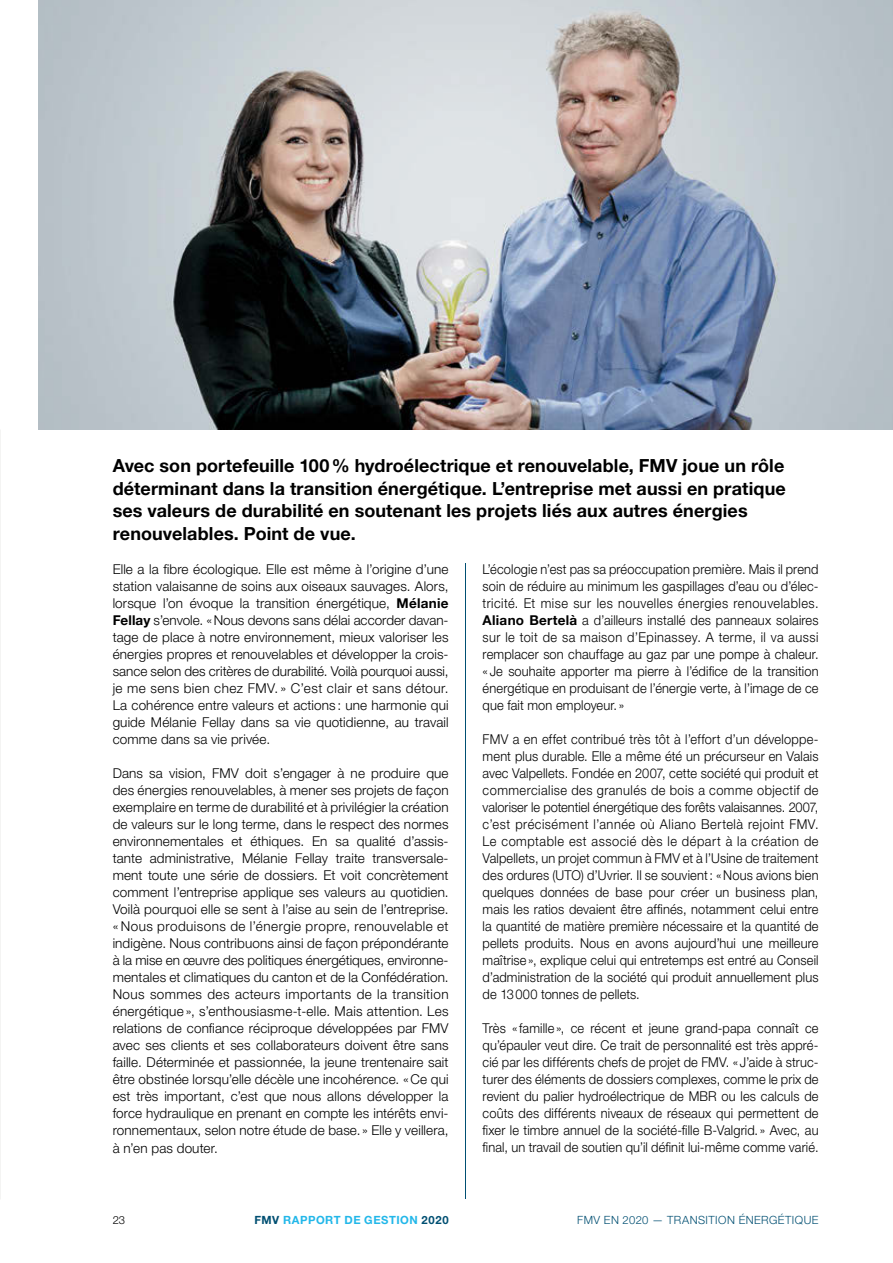
<style>
.page{position:relative;width:893px;height:1263px;background:#fff}
.page>*{position:absolute;margin:0;border:0;box-sizing:border-box;transform-origin:0 0}
.t1{font:700 18px/22.5px "Helvetica Neue LT Pro";letter-spacing:.005em;color:#000}
.t2{font:300 13.5px/17px "Helvetica Neue LT Pro";letter-spacing:.01em;color:#000;text-align:justify;scale:.95 1}
.t3{font:300 13.5px/17px "Helvetica Neue LT Pro";letter-spacing:.01em;color:#000;text-align:justify}
.t4{font:300 11.25px "Helvetica Neue LT Pro";letter-spacing:.04em;color:#004f72}
.t5{font:700 11.25px "Helvetica Neue LT Pro";letter-spacing:.045em;color:#22b7e9}
.t6{font:300 11.25px "Helvetica Neue LT Pro";color:#000}
.s1{font-weight:700}
.s2{color:#004f72}
</style>
<div class="page">
<img style="left:0;top:429px;width:1px;height:770px">
<hr style="left:465px;top:563px;width:1px;height:636px;background:#004f72">
<img style="left:38px;top:0;width:855px;height:429px">
<p class="t1" style="left:113px;top:454px;width:675px">Avec son portefeuille 100% hydroélectrique et renouvelable, FMV joue un rôle déterminant dans la transition énergétique. L’entreprise met aussi en pratique ses valeurs de durabilité en soutenant les projets liés aux autres énergies renouvelables. Point de vue.</p>
<p class="t3" style="left:113px;top:560px;width:337px">Elle a la fibre écologique. Elle est même à l’origine d’une station valaisanne de soins aux oiseaux sauvages. Alors, lorsque l’on évoque la transition énergétique, <span class="s1">Mélanie Fellay</span> s’envole. «Nous devons sans délai accorder davan&shy;tage de place à notre environnement, mieux valoriser les énergies propres et renouvelables et développer la crois&shy;sance selon des critères de durabilité. Voilà pourquoi aussi, je me sens bien chez FMV. » C’est clair et sans détour.<br>La cohérence entre valeurs et actions : une harmonie qui guide Mélanie Fellay dans sa vie quotidienne, au travail comme dans sa vie privée.</p>
<p class="t3" style="left:113px;top:765px;width:337px">Dans sa vision, FMV doit s’engager à ne produire que des énergies renouvelables, à mener ses projets de façon exemplaire en terme de durabilité et à privilégier la création de valeurs sur le long terme, dans le respect des normes environnementales et éthiques. En sa qualité d’assis&shy;tante administrative, Mélanie Fellay traite transversale&shy;ment toute une série de dossiers. Et voit concrètement comment l’entreprise applique ses valeurs au quotidien.<br>Voilà pourquoi elle se sent à l’aise au sein de l’entreprise. « Nous produisons de l’énergie propre, renouvelable et indigène. Nous contribuons ainsi de façon prépondérante à la mise en œuvre des politiques énergétiques, environne&shy;mentales et climatiques du canton et de la Confédération.<br>Nous sommes des acteurs importants de la transition énergétique », s’enthousiasme-t-elle. Mais attention. Les relations de confiance réciproque développées par FMV avec ses clients et ses collaborateurs doivent être sans faille. Déterminée et passionnée, la jeune trentenaire sait être obstinée lorsqu’elle décèle une incohérence. «Ce qui est très important, c’est que nous allons développer la force hydraulique en prenant en compte les intérêts envi&shy;ronnementaux, selon notre étude de base. » Elle y veillera, à n’en pas douter.</p>
<p class="t2" style="left:483px;top:560px;width:355px">L’écologie n’est pas sa préoccupation première. Mais il prend soin de réduire au minimum les gaspillages d’eau ou d’élec&shy;tricité. Et mise sur les nouvelles énergies renouvelables.<br><span class="s1">Aliano Bertelà</span> a d’ailleurs installé des panneaux solaires sur le toit de sa maison d’Epinassey. A terme, il va aussi remplacer son chauffage au gaz par une pompe à chaleur. «Je souhaite apporter ma pierre à l’édifice de la transition énergétique en produisant de l’énergie verte, à l’image de ce que fait mon employeur. »</p>
<p class="t2" style="left:483px;top:731px;width:355px">FMV a en effet contribué très tôt à l’effort d’un développe&shy;ment plus durable. Elle a même été un précurseur en Valais avec Valpellets. Fondée en 2007, cette société qui produit et commercialise des granulés de bois a comme objectif de valoriser le potentiel énergétique des forêts valaisannes. 2007, c’est précisément l’année où Aliano Bertelà rejoint FMV.<br>Le comptable est associé dès le départ à la création de Valpellets, un projet commun à FMV et à l’Usine de traitement des ordures (UTO) d’Uvrier. Il se souvient: «Nous avions bien quelques données de base pour créer un business plan, mais les ratios devaient être affinés, notamment celui entre la quantité de matière première nécessaire et la quantité de pellets produits. Nous en avons aujourd’hui une meilleure maîtrise», explique celui qui entretemps est entré au Conseil d’administration de la société qui produit annuellement plus de 13000 tonnes de pellets.</p>
<p class="t2" style="left:483px;top:1020px;width:355px">Très « famille», ce récent et jeune grand-papa connaît ce qu’épauler veut dire. Ce trait de personnalité est très appré&shy;cié par les différents chefs de projet de FMV. «J’aide à struc&shy;turer des éléments de dossiers complexes, comme le prix de revient du palier hydroélectrique de MBR ou les calculs de coûts des différents niveaux de réseaux qui permettent de fixer le timbre annuel de la société-fille B-Valgrid. » Avec, au final, un travail de soutien qu’il définit lui-même comme varié.</p>
<p class="t6" style="left:113px;top:1213px;width:14px">23</p>
<p class="t5" style="left:254px;top:1213px;width:196px"><span class="s2">FMV</span> RAPPORT DE GESTION <span class="s2">2020</span></p>
<p class="t4" style="left:577px;top:1213px;width:243px">FMV EN 2020 — TRANSITION ÉNERGÉTIQUE</p>
</div>
